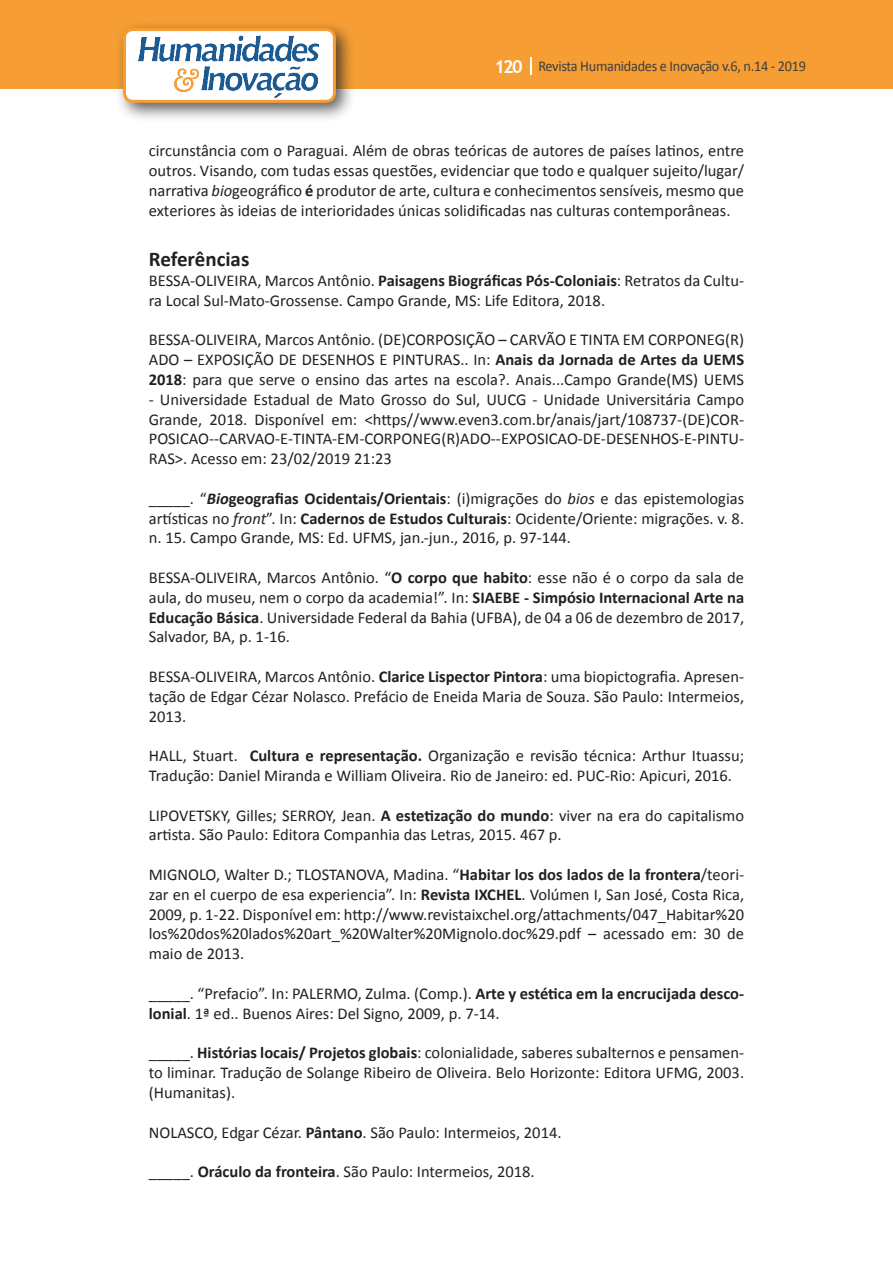
<style>
.page{position:relative;width:893px;height:1263px;background:#fff}
.page>*{position:absolute;margin:0;border:0;box-sizing:border-box;transform-origin:0 0}
.Titulo_2{font:700 21px "Calibri";color:#231f20}
.Texto{font:16.5px/19.8px "Calibri";color:#231f20;text-align:justify}
.t1{font:15px "Calibri";letter-spacing:-.02em;color:#3e3e3f;scale:.95 1}
.s1{font-family:"Trebuchet MS";font-weight:700;font-size:18px;color:#fff}
.s2{font-style:italic}
.s3{font-weight:700}
.s4{font-weight:700;font-style:italic}
</style>
<div class="page">
<div style="left:0;top:0;width:893px;height:88px;background:#f69e34"></div>
<svg style="left:530px;top:57px;width:2px;height:18px"></svg>
<div style="left:115px;top:20px;width:241px;height:103px;background:#231f20;opacity:.75"></div>
<div style="left:125px;top:30px;width:209px;height:71px;background:#fff;border-radius:9px"></div>
<img style="left:138px;top:35px;width:181px;height:62px">
<div style="left:123px;top:28px;width:213px;height:75px;border:3px solid #f69e34;border-radius:9px"></div>
<p class="t1" style="left:495px;top:57px;width:329px"><span class="s1">120</span> Revista Humanidades e Inovação v.6, n.14 - 2019</p>
<p class="Texto" style="left:149px;top:141px;width:597px">circunstância com o Paraguai. Além de obras teóricas de autores de países latinos, entre outros. Visando, com tudas essas questões, evidenciar que todo e qualquer sujeito/lugar/ narrativa <span class="s2">bio</span>geográfico <span class="s3">é</span> produtor de arte, cultura e conhecimentos sensíveis, mesmo que exteriores às ideias de interioridades únicas solidificadas nas culturas contemporâneas.</p>
<p class="Titulo_2" style="left:149px;top:244px;width:102px">Referências</p>
<p class="Texto" style="left:149px;top:271px;width:597px">BESSA-OLIVEIRA, Marcos Antônio. <span class="s3">Paisagens Biográficas Pós-Coloniais</span>: Retratos da Cultu&shy;ra Local Sul-Mato-Grossense. Campo Grande, MS: Life Editora, 2018.</p>
<p class="Texto" style="left:149px;top:330px;width:597px">BESSA-OLIVEIRA, Marcos Antônio. (DE)CORPOSIÇÃO – CARVÃO E TINTA EM CORPONEG(R)<br>ADO – EXPOSIÇÃO DE DESENHOS E PINTURAS.. In: <span class="s3">Anais da Jornada de Artes da UEMS 2018</span>: para que serve o ensino das artes na escola?. Anais...Campo Grande(MS) UEMS</p>
<p class="Texto" style="left:149px;top:389px;width:597px">- Universidade Estadual de Mato Grosso do Sul, UUCG - Unidade Universitária Campo Grande, 2018. Disponível em: &lt;https//www.even3.com.br/anais/jart/108737-(DE)COR-POSICAO--CARVAO-E-TINTA-EM-CORPONEG(R)ADO--EXPOSICAO-DE-DESENHOS-E-PINTU-RAS&gt;. Acesso em: 23/02/2019 21:23</p>
<p class="Texto" style="left:149px;top:488px;width:597px">_____. “<span class="s4">Bio</span><span class="s3">geografias Ocidentais/Orientais</span>: (i)migrações do <span class="s2">bios</span> e das epistemologias artísticas no <span class="s2">front</span>”. In: <span class="s3">Cadernos de Estudos Culturais</span>: Ocidente/Oriente: migrações. v. 8. n. 15. Campo Grande, MS: Ed. UFMS, jan.-jun., 2016, p. 97-144.</p>
<p class="Texto" style="left:149px;top:568px;width:597px">BESSA-OLIVEIRA, Marcos Antônio. “<span class="s3">O corpo que habito</span>: esse não é o corpo da sala de aula, do museu, nem o corpo da academia!”. In: <span class="s3">SIAEBE - Simpósio Internacional Arte na Educação Básica</span>. Universidade Federal da Bahia (UFBA), de 04 a 06 de dezembro de 2017, Salvador, BA, p. 1-16.</p>
<p class="Texto" style="left:149px;top:667px;width:597px">BESSA-OLIVEIRA, Marcos Antônio. <span class="s3">Clarice Lispector Pintora</span>: uma biopictografia. Apresen&shy;tação de Edgar Cézar Nolasco. Prefácio de Eneida Maria de Souza. São Paulo: Intermeios, 2013.</p>
<p class="Texto" style="left:149px;top:746px;width:597px">HALL, Stuart. <span class="s3">Cultura e representação.</span> Organização e revisão técnica: Arthur Ituassu;<br>Tradução: Daniel Miranda e William Oliveira. Rio de Janeiro: ed. PUC-Rio: Apicuri, 2016.</p>
<p class="Texto" style="left:149px;top:805px;width:597px">LIPOVETSKY, Gilles; SERROY, Jean. <span class="s3">A estetização do mundo</span>: viver na era do capitalismo artista. São Paulo: Editora Companhia das Letras, 2015. 467 p.</p>
<p class="Texto" style="left:149px;top:865px;width:597px">MIGNOLO, Walter D.; TLOSTANOVA, Madina. “<span class="s3">Habitar los dos lados de la frontera</span>/teori&shy;zar en el cuerpo de esa experiencia”. In: <span class="s3">Revista IXCHEL</span>. Volúmen I, San José, Costa Rica, 2009, p. 1-22. Disponível em: http://www.revistaixchel.org/attachments/047_Habitar%20 los%20dos%20lados%20art_%20Walter%20Mignolo.doc%29.pdf – acessado em: 30 de maio de 2013.</p>
<p class="Texto" style="left:149px;top:983px;width:597px">_____. “Prefacio”. In: PALERMO, Zulma. (Comp.). <span class="s3">Arte y estética em la encrucijada desco&shy;lonial</span>. 1ª ed.. Buenos Aires: Del Signo, 2009, p. 7-14.</p>
<p class="Texto" style="left:149px;top:1043px;width:597px">_____. <span class="s3">Histórias locais/ Projetos globais</span>: colonialidade, saberes subalternos e pensamen&shy;to liminar. Tradução de Solange Ribeiro de Oliveira. Belo Horizonte: Editora UFMG, 2003. (Humanitas).</p>
<p class="Texto" style="left:149px;top:1122px;width:414px">NOLASCO, Edgar Cézar. <span class="s3">Pântano</span>. São Paulo: Intermeios, 2014.</p>
<p class="Texto" style="left:149px;top:1162px;width:387px">_____. <span class="s3">Oráculo da fronteira</span>. São Paulo: Intermeios, 2018.</p>
</div>
